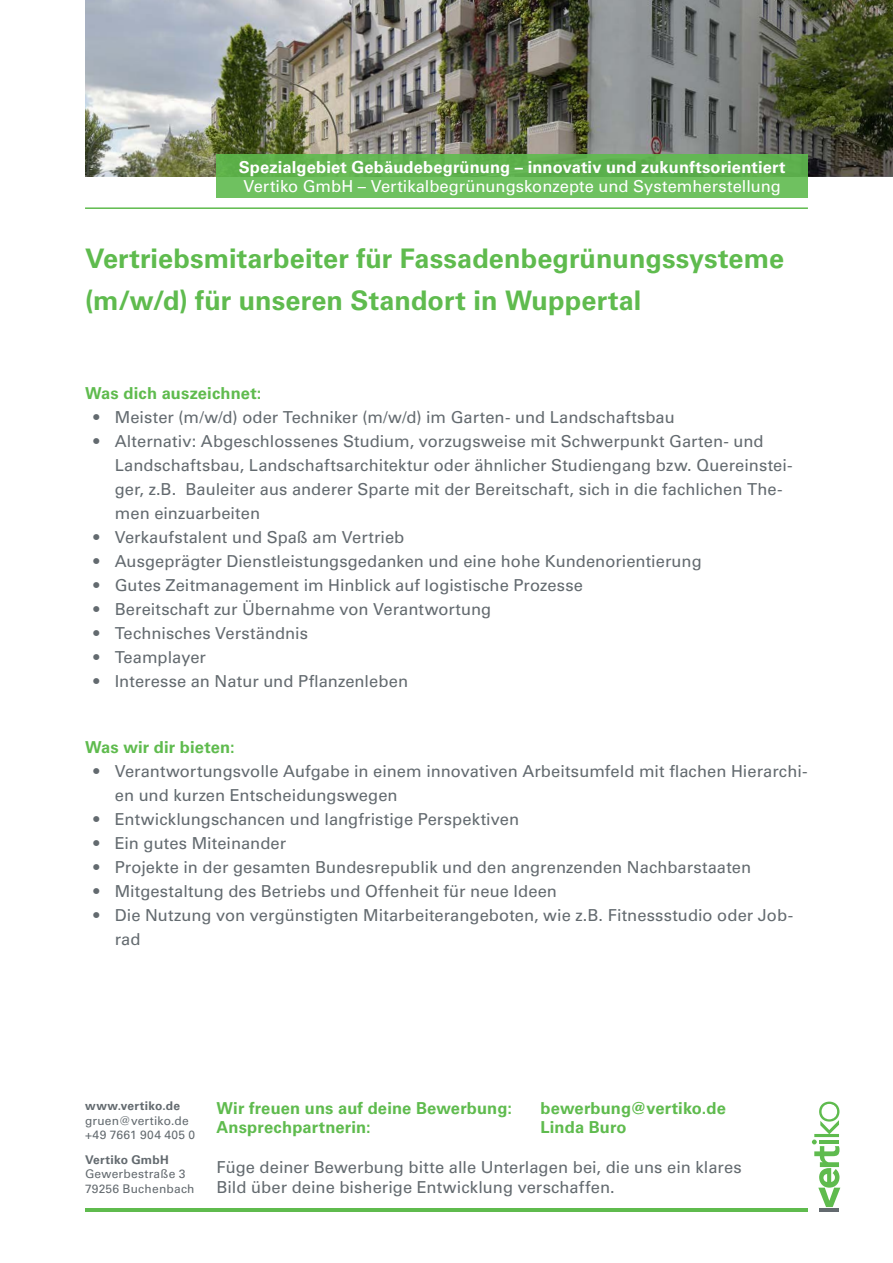
<style>
.page{position:relative;width:893px;height:1263px;background:#fff}
.page>*{position:absolute;margin:0;border:0;box-sizing:border-box;transform-origin:0 0}
.t1{font:700 27px/42px "Univers LT Std";letter-spacing:.005em;color:#5fbb4e}
.t2{font:16.5px/24px "Univers LT Std";letter-spacing:.005em;color:#636a6f}
.t3{font:700 16.5px "Univers LT Std";letter-spacing:.01em;color:#5fbb4e}
.t4{font:700 16.5px "Univers LT Std";letter-spacing:.005em;color:#fff}
.t5{font:16.5px "Univers LT Std";color:#fff}
.t6{font:12px/14.4px "Univers LT Std";letter-spacing:.02em;color:#636a6f}
.t7{font:700 12px "Univers LT Std";letter-spacing:.02em;color:#636a6f}
</style>
<div class="page">
<svg style="left:812px;top:1101px;width:28px;height:106px"></svg>
<hr style="left:820px;top:1208px;width:19px;height:4px;background:#636a6f">
<img style="left:85px;top:0;width:808px;height:176px">
<hr style="left:85px;top:1208px;width:723px;height:4px;background:#5fbb4e">
<hr style="left:85px;top:207px;width:723px;height:2px;background:#5fbb4e">
<div style="left:217px;top:155px;width:591px;height:43px;background:linear-gradient(to bottom,#5bae4a,#73c565)"></div>
<p class="t4" style="left:239px;top:157px;width:548px">Spezialgebiet Gebäudebegrünung – innovativ und zukunftsorientiert</p>
<p class="t5" style="left:243px;top:177px;width:539px">Vertiko GmbH – Vertikalbegrünungskonzepte und Systemherstellung</p>
<h1 class="t1" style="left:85px;top:238px;width:700px">Vertriebsmitarbeiter für Fassadenbegrünungssysteme (m/w/d) für unseren Standort in Wuppertal</h1>
<p class="t3" style="left:85px;top:384px;width:178px">Was dich auszeichnet:</p>
<p class="t2" style="left:94px;top:406px;width:583px">• Meister (m/w/d) oder Techniker (m/w/d) im Garten- und Landschaftsbau</p>
<p class="t2" style="left:115px;top:430px;width:679px;text-indent:-21px">• Alternativ: Abgeschlossenes Studium, vorzugsweise mit Schwerpunkt Garten- und Landschaftsbau, Landschaftsarchitektur oder ähnlicher Studiengang bzw. Quereinstei&shy;ger, z.B. Bauleiter aus anderer Sparte mit der Bereitschaft, sich in die fachlichen The&shy;men einzuarbeiten</p>
<p class="t2" style="left:94px;top:526px;width:312px">• Verkaufstalent und Spaß am Vertrieb</p>
<p class="t2" style="left:94px;top:550px;width:610px">• Ausgeprägter Dienstleistungsgedanken und eine hohe Kundenorientierung</p>
<p class="t2" style="left:94px;top:574px;width:491px">• Gutes Zeitmanagement im Hinblick auf logistische Prozesse</p>
<p class="t2" style="left:94px;top:598px;width:399px">• Bereitschaft zur Übernahme von Verantwortung</p>
<p class="t2" style="left:94px;top:622px;width:216px">• Technisches Verständnis</p>
<p class="t2" style="left:94px;top:646px;width:114px">• Teamplayer</p>
<p class="t2" style="left:94px;top:670px;width:316px">• Interesse an Natur und Pflanzenleben</p>
<p class="t3" style="left:85px;top:737px;width:151px">Was wir dir bieten:</p>
<p class="t2" style="left:115px;top:759px;width:694px;text-indent:-21px">• Verantwortungsvolle Aufgabe in einem innovativen Arbeitsumfeld mit flachen Hierarchi&shy;en und kurzen Entscheidungswegen</p>
<p class="t2" style="left:94px;top:807px;width:427px">• Entwicklungschancen und langfristige Perspektiven</p>
<p class="t2" style="left:94px;top:831px;width:194px">• Ein gutes Miteinander</p>
<p class="t2" style="left:94px;top:855px;width:659px">• Projekte in der gesamten Bundesrepublik und den angrenzenden Nachbarstaaten</p>
<p class="t2" style="left:94px;top:879px;width:465px">• Mitgestaltung des Betriebs und Offenheit für neue Ideen</p>
<p class="t2" style="left:115px;top:903px;width:680px;text-indent:-21px">• Die Nutzung von vergünstigten Mitarbeiterangeboten, wie z.B. Fitnessstudio oder Job&shy;rad</p>
<p class="t7" style="left:85px;top:1099px;width:97px">www.vertiko.de</p>
<p class="t6" style="left:85px;top:1113px;width:112px">gruen@vertiko.de +49 7661 904 405 0</p>
<p class="t7" style="left:85px;top:1152px;width:85px">Vertiko GmbH</p>
<p class="t6" style="left:85px;top:1167px;width:111px">Gewerbestraße 3<br>79256 Buchenbach</p>
<p class="t3" style="left:217px;top:1098px;width:297px">Wir freuen uns auf deine Bewerbung:</p>
<p class="t3" style="left:541px;top:1098px;width:187px">bewerbung@vertiko.de</p>
<p class="t3" style="left:217px;top:1118px;width:156px">Ansprechpartnerin:</p>
<p class="t3" style="left:541px;top:1118px;width:88px">Linda Buro</p>
<p class="t2" style="left:217px;top:1157px;width:527px;line-height:19.8px">Füge deiner Bewerbung bitte alle Unterlagen bei, die uns ein klares<br>Bild über deine bisherige Entwicklung verschaffen.</p>
</div>
